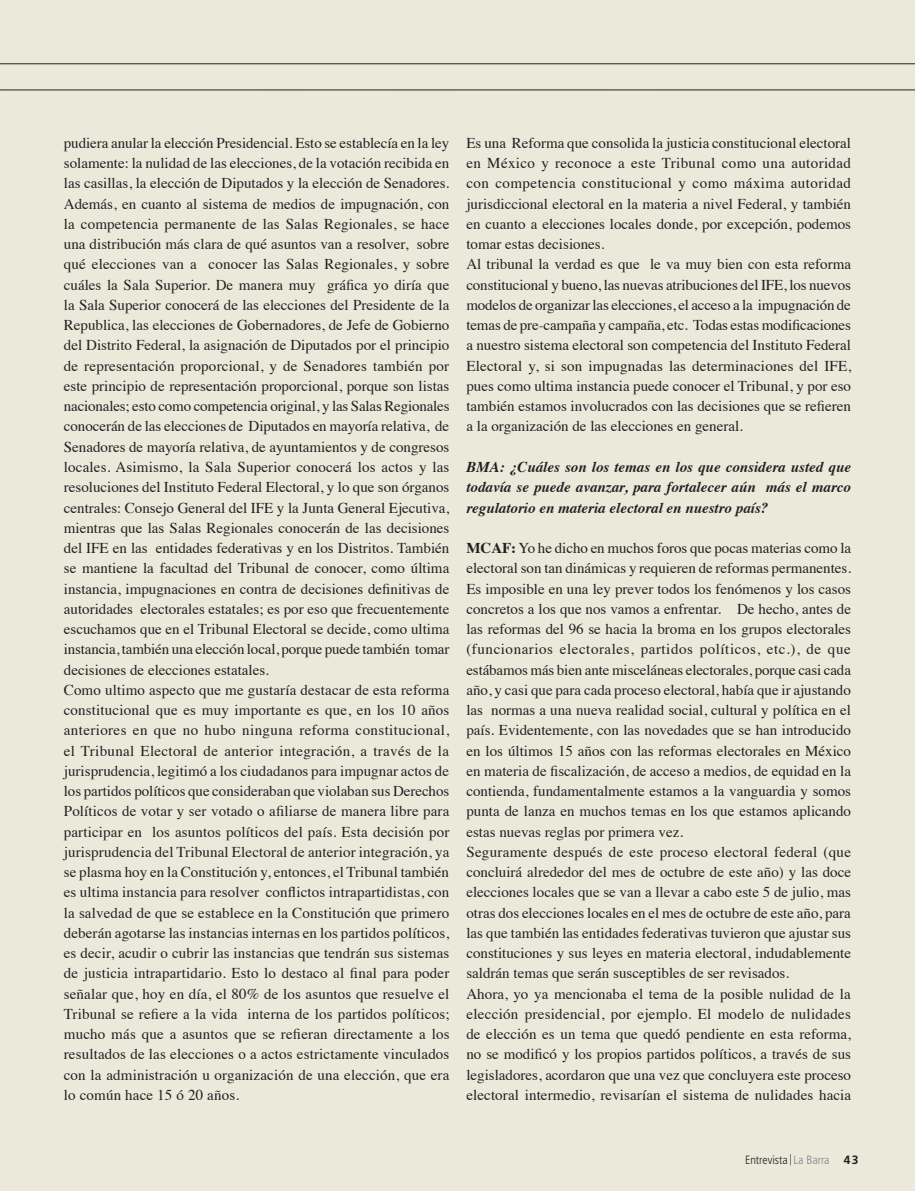
<style>
.page{position:relative;width:915px;height:1191px;background:#fff}
.page>*{position:absolute;margin:0;border:0;box-sizing:border-box;transform-origin:0 0}
.t1{font:15px/20.2px "Times";color:#231f20}
.t2{font:italic 700 15px/20.2px "Times";color:#231f20;text-align:justify}
.t3{font:300 condensed 12px "Frutiger";color:#231f20}
.s1{font-weight:700}
.s2{color:#808285}
.s3{font-weight:700;font-stretch:normal}
</style>
<div class="page">
<div style="left:0;top:0;width:914px;height:1191px;background:#eae9da"></div>
<hr style="left:0;top:63px;width:914px;height:1px;background:#231f20">
<hr style="left:0;top:90px;width:914px;height:1px;background:#231f20">
<p class="t1" style="left:64px;top:131px;width:387px">pudiera anular la elección Presidencial. Esto se establecía en la ley solamente: la nulidad de las elecciones, de la votación recibida en las casillas, la elección de Diputados y la elección de Senadores.<br>Además, en cuanto al sistema de medios de impugnación, con la competencia permanente de las Salas Regionales, se hace una distribución más clara de qué asuntos van a resolver, sobre qué elecciones van a conocer las Salas Regionales, y sobre cuáles la Sala Superior. De manera muy gráfica yo diría que la Sala Superior conocerá de las elecciones del Presidente de la Republica, las elecciones de Gobernadores, de Jefe de Gobierno del Distrito Federal, la asignación de Diputados por el principio de representación proporcional, y de Senadores también por este principio de representación proporcional, porque son listas nacionales; esto como competencia original, y las Salas Regionales conocerán de las elecciones de Diputados en mayoría relativa, de Senadores de mayoría relativa, de ayuntamientos y de congresos locales. Asimismo, la Sala Superior conocerá los actos y las resoluciones del Instituto Federal Electoral, y lo que son órganos centrales: Consejo General del IFE y la Junta General Ejecutiva, mientras que las Salas Regionales conocerán de las decisiones del IFE en las entidades federativas y en los Distritos. También se mantiene la facultad del Tribunal de conocer, como última instancia, impugnaciones en contra de decisiones definitivas de autoridades electorales estatales; es por eso que frecuentemente escuchamos que en el Tribunal Electoral se decide, como ultima instancia, también una elección local, porque puede también tomar decisiones de elecciones estatales.<br>Como ultimo aspecto que me gustaría destacar de esta reforma constitucional que es muy importante es que, en los 10 años anteriores en que no hubo ninguna reforma constitucional, el Tribunal Electoral de anterior integración, a través de la jurisprudencia, legitimó a los ciudadanos para impugnar actos de los partidos políticos que consideraban que violaban sus Derechos Políticos de votar y ser votado o afiliarse de manera libre para participar en los asuntos políticos del país. Esta decisión por jurisprudencia del Tribunal Electoral de anterior integración, ya se plasma hoy en la Constitución y, entonces, el Tribunal también es ultima instancia para resolver conflictos intrapartidistas, con la salvedad de que se establece en la Constitución que primero deberán agotarse las instancias internas en los partidos políticos, es decir, acudir o cubrir las instancias que tendrán sus sistemas de justicia intrapartidario. Esto lo destaco al final para poder señalar que, hoy en día, el 80% de los asuntos que resuelve el Tribunal se refiere a la vida interna de los partidos políticos; mucho más que a asuntos que se refieran directamente a los resultados de las elecciones o a actos estrictamente vinculados con la administración u organización de una elección, que era lo común hace 15 ó 20 años.</p>
<p class="t1" style="left:466px;top:131px;width:386px">Es una Reforma que consolida la justicia constitucional electoral en México y reconoce a este Tribunal como una autoridad con competencia constitucional y como máxima autoridad jurisdiccional electoral en la materia a nivel Federal, y también en cuanto a elecciones locales donde, por excepción, podemos tomar estas decisiones.<br>Al tribunal la verdad es que le va muy bien con esta reforma constitucional y bueno, las nuevas atribuciones del IFE, los nuevos modelos de organizar las elecciones, el acceso a la impugnación de temas de pre-campaña y campaña, etc. Todas estas modificaciones a nuestro sistema electoral son competencia del Instituto Federal Electoral y, si son impugnadas las determinaciones del IFE, pues como ultima instancia puede conocer el Tribunal, y por eso también estamos involucrados con las decisiones que se refieren a la organización de las elecciones en general.</p>
<p class="t2" style="left:466px;top:455px;width:386px">BMA: ¿Cuáles son los temas en los que considera usted que todavía se puede avanzar, para fortalecer aún más el marco regulatorio en materia electoral en nuestro país?</p>
<p class="t1" style="left:466px;top:536px;width:386px"><span class="s1">MCAF:</span> Yo he dicho en muchos foros que pocas materias como la electoral son tan dinámicas y requieren de reformas permanentes.<br>Es imposible en una ley prever todos los fenómenos y los casos concretos a los que nos vamos a enfrentar. De hecho, antes de las reformas del 96 se hacia la broma en los grupos electorales (funcionarios electorales, partidos políticos, etc.), de que estábamos más bien ante misceláneas electorales, porque casi cada año, y casi que para cada proceso electoral, había que ir ajustando las normas a una nueva realidad social, cultural y política en el país. Evidentemente, con las novedades que se han introducido en los últimos 15 años con las reformas electorales en México en materia de fiscalización, de acceso a medios, de equidad en la contienda, fundamentalmente estamos a la vanguardia y somos punta de lanza en muchos temas en los que estamos aplicando estas nuevas reglas por primera vez.<br>Seguramente después de este proceso electoral federal (que concluirá alrededor del mes de octubre de este año) y las doce elecciones locales que se van a llevar a cabo este 5 de julio, mas otras dos elecciones locales en el mes de octubre de este año, para las que también las entidades federativas tuvieron que ajustar sus constituciones y sus leyes en materia electoral, indudablemente saldrán temas que serán susceptibles de ser revisados.<br>Ahora, yo ya mencionaba el tema de la posible nulidad de la elección presidencial, por ejemplo. El modelo de nulidades de elección es un tema que quedó pendiente en esta reforma, no se modificó y los propios partidos políticos, a través de sus legisladores, acordaron que una vez que concluyera este proceso electoral intermedio, revisarían el sistema de nulidades hacia</p>
<p class="t3" style="left:744px;top:1153px;width:115px">Entrevista <span class="s2">La Barra</span> <span class="s3">43</span></p>
</div>
